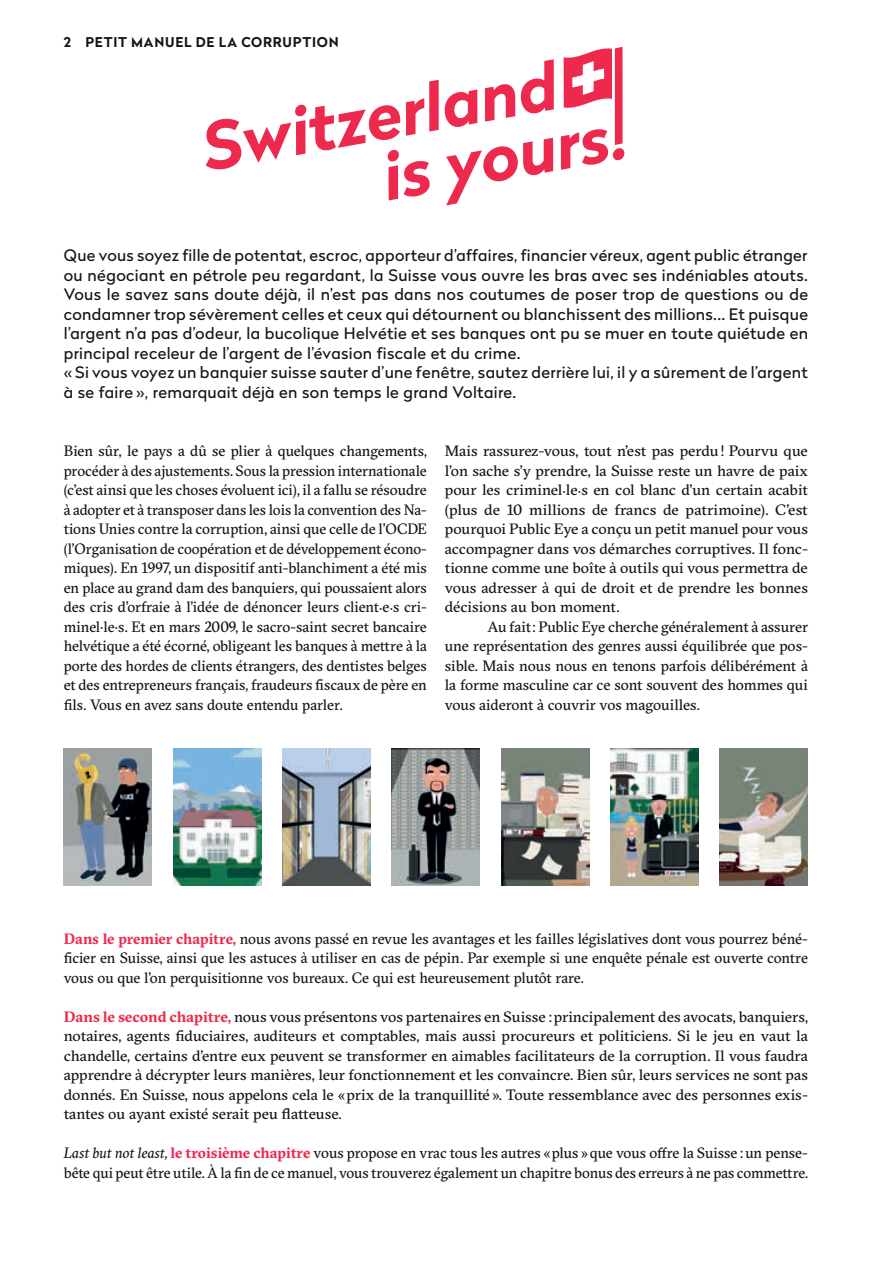
<style>
.page{position:relative;width:893px;height:1263px;background:#fff}
.page>*{position:absolute;margin:0;border:0;box-sizing:border-box;transform-origin:0 0}
.t1{font:15.75px/19.5px "Radikal";letter-spacing:.02em;color:#171419}
.t2{font:15px/19.5px "GT Sectra";letter-spacing:-.005em;color:#171419;text-align:justify}
.t3{font:700 13.5px "Radikal";letter-spacing:.06em;color:#171419}
.s1{font-weight:700;color:#ed294d}
.s2{font-style:italic}
</style>
<div class="page">
<img style="left:64px;top:749px;width:88px;height:136px">
<img style="left:282px;top:749px;width:89px;height:136px">
<img style="left:501px;top:749px;width:88px;height:136px">
<img style="left:720px;top:749px;width:88px;height:136px">
<img style="left:173px;top:749px;width:88px;height:136px">
<img style="left:392px;top:749px;width:88px;height:136px">
<img style="left:610px;top:749px;width:89px;height:136px">
<svg style="left:205px;top:59px;width:349px;height:146px"></svg>
<svg style="left:561px;top:46px;width:64px;height:124px"></svg>
<p class="t3" style="left:64px;top:32px;width:276px">2 PETIT MANUEL DE LA CORRUPTION</p>
<p class="t1" style="left:64px;top:245px;width:746px">Que vous soyez fille de potentat, escroc, apporteur d’affaires, financier véreux, agent public étranger ou négociant en pétrole peu regardant, la Suisse vous ouvre les bras avec ses indéniables atouts.<br>Vous le savez sans doute déjà, il n’est pas dans nos coutumes de poser trop de questions ou de condamner trop sévèrement celles et ceux qui détournent ou blanchissent des millions... Et puisque l’argent n’a pas d’odeur, la bucolique Helvétie et ses banques ont pu se muer en toute quiétude en principal receleur de l’argent de l’évasion fiscale et du crime.<br>« Si vous voyez un banquier suisse sauter d’une fenêtre, sautez derrière lui, il y a sûrement de l’argent à se faire », remarquait déjà en son temps le grand Voltaire.</p>
<p class="t2" style="left:64px;top:441px;width:365px">Bien sûr, le pays a dû se plier à quelques changements, procéder à des ajustements. Sous la pression internationale (c’est ainsi que les choses évoluent ici), il a fallu se résoudre à adopter et à transposer dans les lois la convention des Na&shy;tions Unies contre la corruption, ainsi que celle de l’OCDE (l’Organisation de coopération et de développement écono&shy;miques). En 1997, un dispositif anti-blanchiment a été mis en place au grand dam des banquiers, qui poussaient alors des cris d’orfraie à l’idée de dénoncer leurs client·e·s cri&shy;minel·le·s. Et en mars 2009, le sacro-saint secret bancaire helvétique a été écorné, obligeant les banques à mettre à la porte des hordes de clients étrangers, des dentistes belges et des entrepreneurs français, fraudeurs fiscaux de père en fils. Vous en avez sans doute entendu parler.</p>
<p class="t2" style="left:445px;top:441px;width:365px">Mais rassurez-vous, tout n’est pas perdu! Pourvu que l’on sache s’y prendre, la Suisse reste un havre de paix pour les criminel·le·s en col blanc d’un certain acabit (plus de 10 millions de francs de patrimoine). C’est pourquoi Public Eye a conçu un petit manuel pour vous accompagner dans vos démarches corruptives. Il fonc&shy;tionne comme une boîte à outils qui vous permettra de vous adresser à qui de droit et de prendre les bonnes décisions au bon moment.</p>
<p class="t2" style="left:445px;top:617px;width:365px;text-indent:43px">Au fait: Public Eye cherche généralement à assurer une représentation des genres aussi équilibrée que pos&shy;sible. Mais nous nous en tenons parfois délibérément à la forme masculine car ce sont souvent des hommes qui vous aideront à couvrir vos magouilles.</p>
<p class="t2" style="left:64px;top:929px;width:746px"><span class="s1">Dans le premier chapitre,</span> nous avons passé en revue les avantages et les failles législatives dont vous pourrez béné&shy;ficier en Suisse, ainsi que les astuces à utiliser en cas de pépin. Par exemple si une enquête pénale est ouverte contre vous ou que l’on perquisitionne vos bureaux. Ce qui est heureusement plutôt rare.</p>
<p class="t2" style="left:64px;top:1007px;width:746px"><span class="s1">Dans le second chapitre,</span> nous vous présentons vos partenaires en Suisse : principalement des avocats, banquiers, notaires, agents fiduciaires, auditeurs et comptables, mais aussi procureurs et politiciens. Si le jeu en vaut la chandelle, certains d’entre eux peuvent se transformer en aimables facilitateurs de la corruption. Il vous faudra apprendre à décrypter leurs manières, leur fonctionnement et les convaincre. Bien sûr, leurs services ne sont pas donnés. En Suisse, nous appelons cela le «prix de la tranquillité ». Toute ressemblance avec des personnes exis&shy;tantes ou ayant existé serait peu flatteuse.</p>
<p class="t2" style="left:64px;top:1143px;width:746px"><span class="s2">Last but not least,</span> <span class="s1">le troisième chapitre</span> vous propose en vrac tous les autres «plus » que vous offre la Suisse : un pense&shy;bête qui peut être utile. À la fin de ce manuel, vous trouverez également un chapitre bonus des erreurs à ne pas commettre.</p>
</div>
